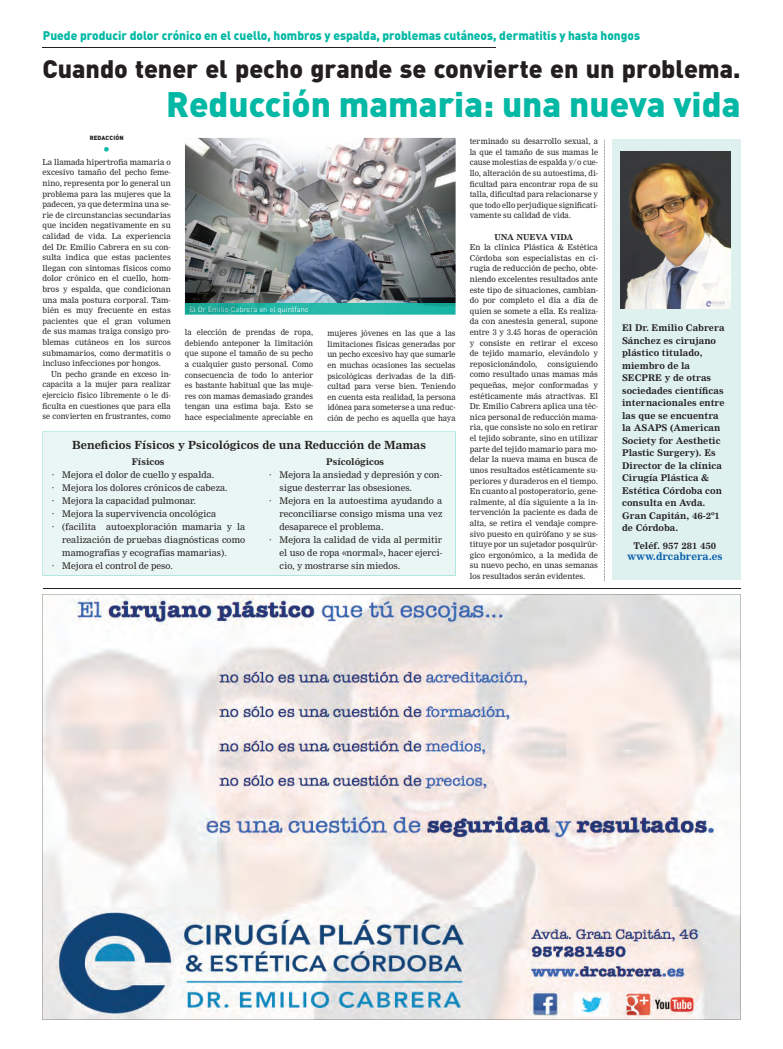
<style>
.page{position:relative;width:783px;height:1049px;background:#fff}
.page>*{position:absolute;margin:0;border:0;box-sizing:border-box;transform-origin:0 0}
.t1{font:900 35px "DIN";color:#03b8a4}
.t2{font:900 25px "DIN";color:#231f20}
.t3{font:14px "DIN";color:#03b8a4}
.t4{font:900 12.4px "DIN";color:#03b8a4;scale:.96 1}
.t5{font:700 11px "Nimrod";color:#231f20}
.t6{font:700 10px "Nimrod";color:#015aaa}
.t7{font:9px "Nimrod";color:#231f20}
.t8{font:700 9px/12.5px "Nimrod";color:#231f20}
.t9{font:8px/10.6px "Nimrod";color:#231f20;text-align:justify}
.t10{font:8px/10.6px "Nimrod";color:#231f20;text-align:justify;scale:.95 1}
.t11{font:700 8px "Nimrod";color:#231f20}
.t12{font:7.5px "DIN";color:#d7d7db}
.t13{font:900 6px "DIN";letter-spacing:.025em;color:#231f20}
.s1{color:#d7d5d5}
.s2{color:#dbdad9}
.s3{color:#e9eae9}
.s4{color:#e7e4e4}
.s5{color:#d6d4d4}
.s6{color:#e8eae8}
.s7{color:#eef2f5}
.s8{color:#ecf0f4}
.s9{color:#f4f7f9}
.s10{color:#f2f5f8}
.s11{color:#f7f9fb}
.s12{color:#f5f8fa}
</style>
<div class="page">
<hr style="left:43px;top:48px;width:453px;height:1px;background:#231f20">
<hr style="left:43px;top:588px;width:697px;height:1px;background:#231f20">
<svg style="left:604px;top:140px;width:1px;height:441px"></svg>
<svg style="left:42px;top:594px;width:698px;height:426px"></svg>
<div style="left:612px;top:139px;width:128px;height:441px;background:#dff1ee"></div>
<img style="left:620px;top:151px;width:110px;height:157px">
<div style="left:43px;top:432px;width:412px;height:144px;background:#eaf6f4"></div>
<img style="left:185px;top:138px;width:270px;height:165px">
<svg style="left:185px;top:314px;width:270px;height:1px"></svg>
<img style="left:185px;top:303px;width:270px;height:11px">
<img style="left:190px;top:306px;width:118px;height:8px">
<h3 class="t4" style="left:43px;top:31px;width:623px">Puede producir dolor crónico en el cuello, hombros y espalda, problemas cutáneos, dermatitis y hasta hongos</h3>
<h2 class="t2" style="left:43px;top:60px;width:699px">Cuando tener el pecho grande se convierte en un problema.</h2>
<h1 class="t1" style="left:166px;top:92px;width:575px">Reducción mamaria: una nueva vida</h1>
<p class="t13" style="left:90px;top:135px;width:35px">REDACCIÓN</p>
<h3 class="t3" style="left:103px;top:144px;width:9px">•</h3>
<p class="t9" style="left:43px;top:157px;width:130px">La llamada hipertrofia mamaria o excesivo tamaño del pecho feme&shy;nino, representa por lo general un problema para las mujeres que la padecen, ya que determina una se&shy;rie de circunstancias secundarias que inciden negativamente en su calidad de vida. La experiencia del Dr. Emilio Cabrera en su con&shy;sulta indica que estas pacientes llegan con síntomas físicos como dolor crónico en el cuello, hom&shy;bros y espalda, que condicionan una mala postura corporal. Tam&shy;bién es muy frecuente en estas pacientes que el gran volumen de sus mamas traiga consigo pro&shy;blemas cutáneos en los surcos submamarios, como dermatitis o incluso infecciones por hongos.</p>
<p class="t10" style="left:43px;top:369px;width:136px;text-indent:9px">Un pecho grande en exceso in&shy;capacita a la mujer para realizar ejercicio físico libremente o le di&shy;ficulta en cuestiones que para ella se convierten en frustrantes, como</p>
<p class="t10" style="left:469px;top:137px;width:136px">terminado su desarrollo sexual, a la que el tamaño de sus mamas le cause molestias de espalda y/o cue&shy;llo, alteración de su autoestima, di&shy;ficultad para encontrar ropa de su talla, dificultad para relacionarse y que todo ello perjudique significati&shy;vamente su calidad de vida.</p>
<p class="t11" style="left:494px;top:234px;width:80px">UNA NUEVA VIDA</p>
<p class="t9" style="left:469px;top:243px;width:130px">En la clínica Plástica &amp; Estética Córdoba son especialistas en ci&shy;rugía de reducción de pecho, obte&shy;niendo excelentes resultados ante este tipo de situaciones, cambian&shy;do por completo el día a día de quien se somete a ella. Es realiza&shy;da con anestesia general, supone entre 3 y 3.45 horas de operación y consiste en retirar el exceso de tejido mamario, elevándolo y reposicionándolo, consiguiendo como resultado unas mamas más pequeñas, mejor conformadas y estéticamente más atractivas. El Dr. Emilio Cabrera aplica una téc&shy;nica personal de reducción mama&shy;ria, que consiste no solo en retirar el tejido sobrante, sino en utilizar parte del tejido mamario para mo&shy;delar la nueva mama en busca de unos resultados estéticamente su&shy;periores y duraderos en el tiempo.<br>En cuanto al postoperatorio, gene&shy;ralmente, al día siguiente a la in&shy;tervención la paciente es dada de alta, se retira el vendaje compre&shy;sivo puesto en quirófano y se sus&shy;tituye por un sujetador posquirúr&shy;gico ergonómico, a la medida de su nuevo pecho, en unas semanas los resultados serán evidentes.</p>
<p class="t12" style="left:189px;top:307px;width:121px"><span class="s1">El</span> <span class="s2">Dr</span> <span class="s3">E</span><span class="s4">mi</span>lio <span class="s5">Ca</span><span class="s6">bre</span><span class="s7">ra</span> <span class="s8">en</span> <span class="s9">el</span> <span class="s10">qui</span><span class="s11">róf</span><span class="s12">ano</span></p>
<p class="t8" style="left:622px;top:322px;width:104px">El Dr. Emilio Cabrera<br>Sánchez es cirujano plástico titulado, miembro de la<br>SECPRE y de otras sociedades científicas internacionales entre las que se encuentra la ASAPS (American<br>Society for Aesthetic<br>Plastic Surgery). Es<br>Director de la clínica<br>Cirugía Plástica &amp;<br>Estética Córdoba con consulta en Avda.<br>Gran Capitán, 46-2º1 de Córdoba.</p>
<p class="t8" style="left:633px;top:540px;width:84px">Teléf. 957 281 450</p>
<p class="t6" style="left:627px;top:553px;width:97px">www.drcabrera.es</p>
<p class="t10" style="left:185px;top:328px;width:136px">la elección de prendas de ropa, debiendo anteponer la limitación que supone el tamaño de su pecho a cualquier gusto personal. Como consecuencia de todo lo anterior es bastante habitual que las muje&shy;res con mamas demasiado grandes tengan una estima baja. Esto se hace especialmente apreciable en</p>
<p class="t10" style="left:327px;top:329px;width:136px">mujeres jóvenes en las que a las limitaciones físicas generadas por un pecho excesivo hay que sumarle en muchas ocasiones las secuelas psicológicas derivadas de la difi&shy;cultad para verse bien. Teniendo en cuenta esta realidad, la persona idónea para someterse a una reduc&shy;ción de pecho es aquella que haya</p>
<h3 class="t5" style="left:72px;top:440px;width:355px">Beneficios Físicos y Psicológicos de una Reducción de Mamas</h3>
<p class="t8" style="left:326px;top:456px;width:59px">Psícológicos</p>
<p class="t7" style="left:268px;top:471px;width:175px">· Mejora la ansiedad y depresión y con-</p>
<p class="t7" style="left:279px;top:484px;width:134px">sigue desterrar las obsesiones.</p>
<p class="t7" style="left:268px;top:497px;width:175px">· Mejora en la autoestima ayudando a</p>
<p class="t7" style="left:279px;top:510px;width:164px">reconciliarse consigo misma una vez</p>
<p class="t7" style="left:279px;top:523px;width:105px">desaparece el problema.</p>
<p class="t7" style="left:268px;top:536px;width:175px">· Mejora la calidad de vida al permitir</p>
<p class="t7" style="left:279px;top:549px;width:164px">el uso de ropa «normal», hacer ejerci-</p>
<p class="t7" style="left:279px;top:562px;width:122px">cio, y mostrarse sin miedos.</p>
<p class="t8" style="left:132px;top:456px;width:34px">Físicos</p>
<p class="t7" style="left:51px;top:471px;width:165px">· Mejora el dolor de cuello y espalda.</p>
<p class="t7" style="left:51px;top:484px;width:178px">· Mejora los dolores crónicos de cabeza.</p>
<p class="t7" style="left:51px;top:497px;width:146px">· Mejora la capacidad pulmonar.</p>
<p class="t7" style="left:51px;top:510px;width:167px">· Mejora la supervivencia oncológica</p>
<p class="t7" style="left:51px;top:523px;width:196px">· (facilita autoexploración mamaria y la</p>
<p class="t7" style="left:62px;top:536px;width:184px">realización de pruebas diagnósticas como</p>
<p class="t7" style="left:62px;top:549px;width:166px">mamografías y ecografías mamarias).</p>
<p class="t7" style="left:51px;top:562px;width:123px">· Mejora el control de peso.</p>
</div>
